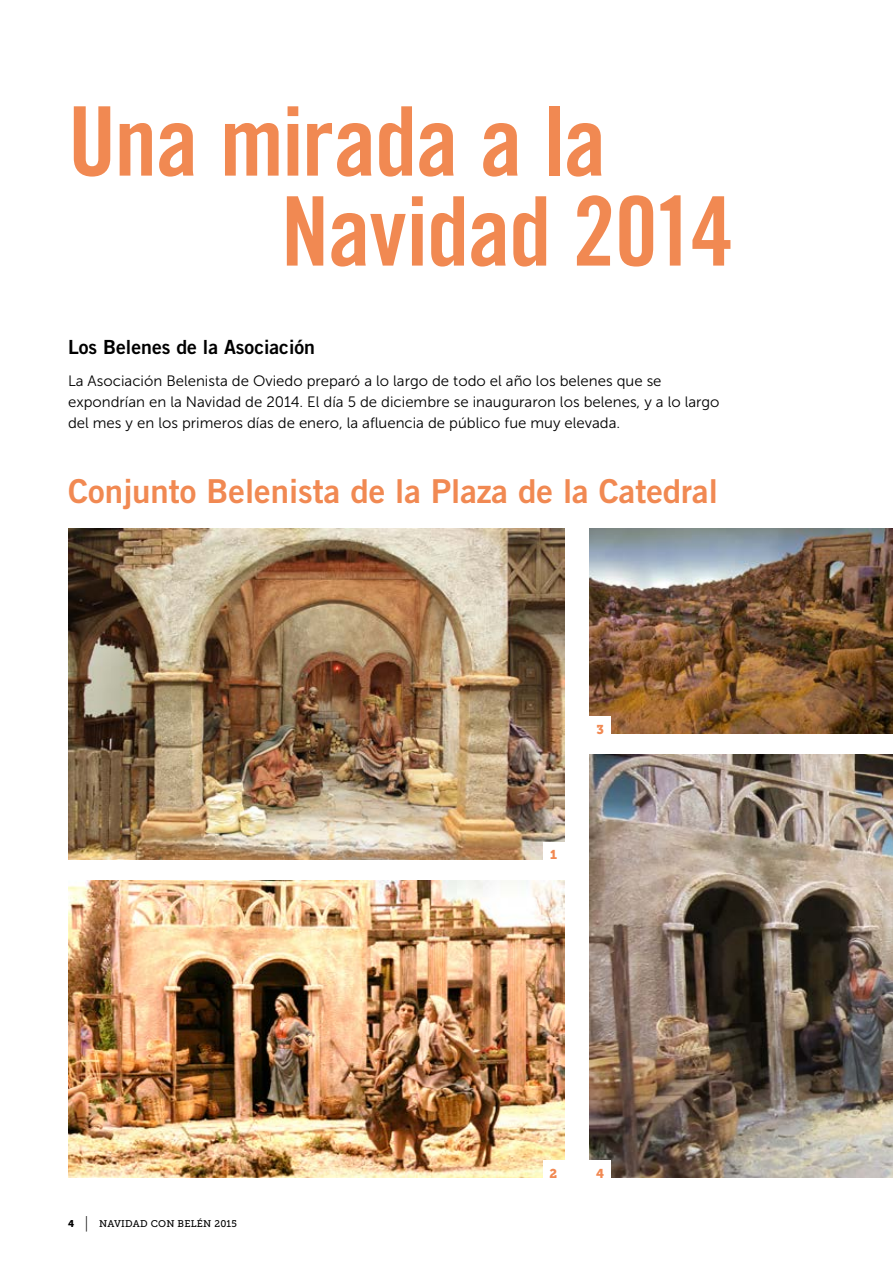
<style>
.page{position:relative;width:893px;height:1263px;background:#fff}
.page>*{position:absolute;margin:0;border:0;box-sizing:border-box;transform-origin:0 0}
.t1{font:96px/90px "Trade Gothic LT Std Bd Cn 20";letter-spacing:-.015em;color:#f18952}
.t2{font:33px "Trade Gothic LT Std Bd 2";color:#f18952}
.t3{font:19.5px "Trade Gothic LT Std Bd 2";color:#000}
.t4{font:15px/21px "Museo Sans 300";color:#000}
.t5{font:12.75px "Museo Slab 900";color:#f18952}
.t6{font:9.75px "Museo Slab 500";letter-spacing:.025em;color:#000}
.s1{font-family:"Museo Slab 900"}
.s2{font-family:"Museo Slab 100";font-size:16.5px}
</style>
<div class="page">
<img style="left:590px;top:755px;width:303px;height:423px">
<img style="left:68px;top:529px;width:496px;height:330px">
<img style="left:68px;top:880px;width:496px;height:298px">
<img style="left:590px;top:529px;width:303px;height:205px">
<div style="left:543px;top:842px;width:21px;height:17px;background:#fff"></div>
<div style="left:543px;top:1161px;width:21px;height:17px;background:#fff"></div>
<div style="left:590px;top:716px;width:21px;height:18px;background:#fff"></div>
<div style="left:590px;top:1161px;width:21px;height:17px;background:#fff"></div>
<h1 class="t1" style="left:281px;top:96px;width:454px;text-indent:-213px">Una mirada a la<br>Navidad 2014</h1>
<h3 class="t3" style="left:68px;top:335px;width:248px">Los Belenes de la Asociación</h3>
<p class="t4" style="left:68px;top:370px;width:653px">La Asociación Belenista de Oviedo preparó a lo largo de todo el año los belenes que se expondrían en la Navidad de 2014. El día 5 de diciembre se inauguraron los belenes, y a lo largo del mes y en los primeros días de enero, la afluencia de público fue muy elevada.</p>
<h2 class="t2" style="left:68px;top:471px;width:651px">Conjunto Belenista de la Plaza de la Catedral</h2>
<p class="t6" style="left:68px;top:1218px;width:171px"><span class="s1">4</span> <span class="s2">|</span> NAVIDAD CON BELÉN 2015</p>
<p class="t5" style="left:596px;top:722px;width:9px">3</p>
<p class="t5" style="left:550px;top:847px;width:8px">1</p>
<p class="t5" style="left:550px;top:1166px;width:9px">2</p>
<p class="t5" style="left:596px;top:1166px;width:10px">4</p>
</div>
